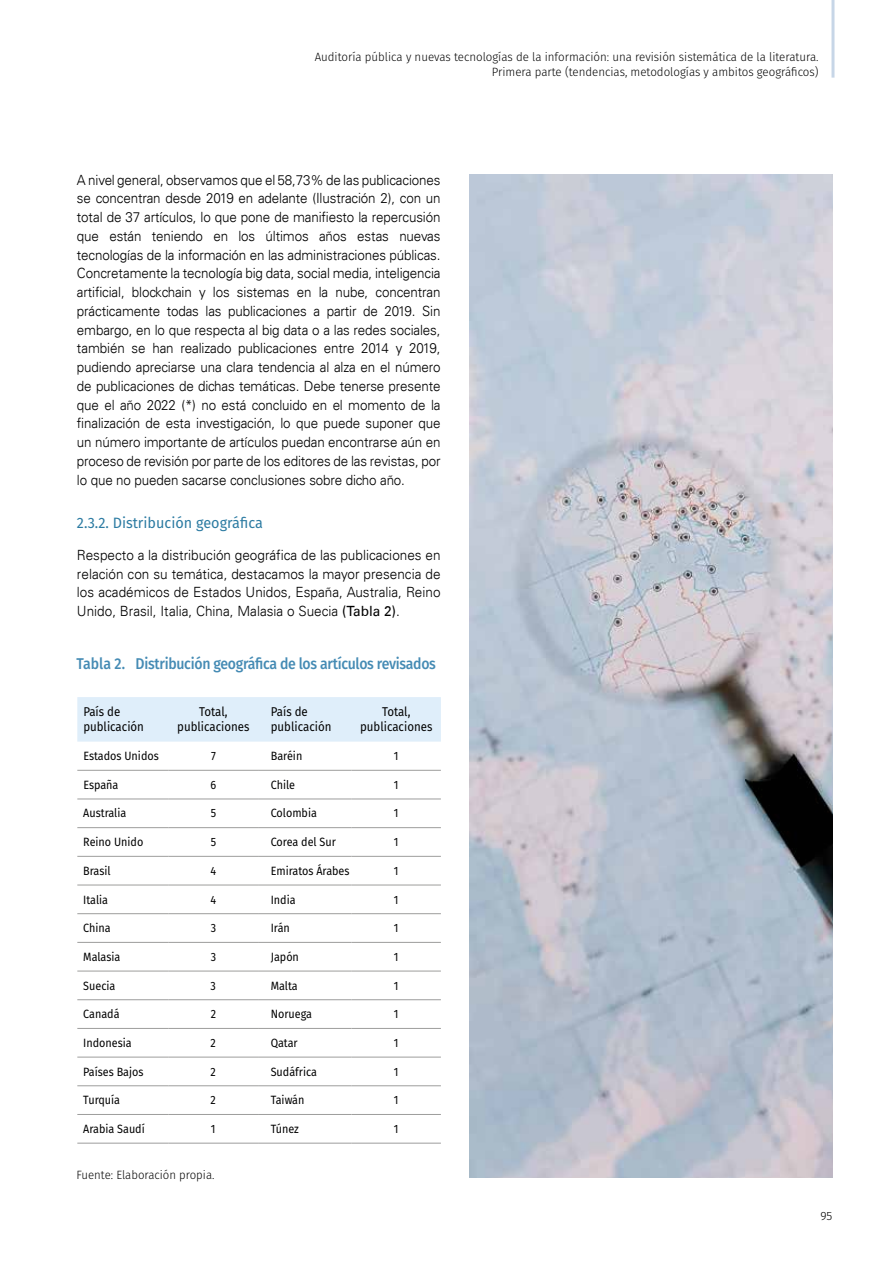
<style>
.page{position:relative;width:893px;height:1263px;background:#fff}
.page>*{position:absolute;margin:0;border:0;box-sizing:border-box;transform-origin:0 0}
.t1{font:500 15.6px "Fira Sans";letter-spacing:-.02em;color:#458bb4;scale:.9 1}
.t2{font:15px "Fira Sans";color:#2c7ba2;scale:.96 1}
.t3{font:300 14.1px/18.8px "Univers LT";letter-spacing:-.005em;color:#000;text-align:justify;scale:.95 1}
.t4{font:300 14.1px/18.8px "Univers LT";letter-spacing:-.005em;color:#000;text-align:justify;scale:.96 1}
.t5{font:12.75px/15.3px "Fira Sans";color:#000;scale:.9 1}
.t6{font:12px "Fira Sans";color:#000;scale:.9 1}
.t7{font:300 12px/15px "Fira Sans";color:#000;text-align:right;scale:.96 1}
.t8{font:300 12px "Fira Sans";color:#000;scale:.95 1}
.t9{font:300 12px "Fira Sans";color:#000}
.s1{font-weight:400}
</style>
<div class="page">
<hr style="left:831px;top:0;width:3px;height:78px;background:#c7d6e7">
<div style="left:77px;top:697px;width:364px;height:45px;background:#dfeefa"></div>
<hr style="left:77px;top:770px;width:92px;height:1px;background:#9d9d9c">
<hr style="left:169px;top:770px;width:89px;height:1px;background:#9d9d9c">
<hr style="left:258px;top:770px;width:94px;height:1px;background:#9d9d9c">
<hr style="left:352px;top:770px;width:89px;height:1px;background:#9d9d9c">
<hr style="left:77px;top:799px;width:92px;height:1px;background:#9d9d9c">
<hr style="left:169px;top:799px;width:89px;height:1px;background:#9d9d9c">
<hr style="left:258px;top:799px;width:94px;height:1px;background:#9d9d9c">
<hr style="left:352px;top:799px;width:89px;height:1px;background:#9d9d9c">
<hr style="left:77px;top:827px;width:92px;height:1px;background:#9d9d9c">
<hr style="left:169px;top:827px;width:89px;height:1px;background:#9d9d9c">
<hr style="left:258px;top:827px;width:94px;height:1px;background:#9d9d9c">
<hr style="left:352px;top:827px;width:89px;height:1px;background:#9d9d9c">
<hr style="left:77px;top:856px;width:92px;height:1px;background:#9d9d9c">
<hr style="left:169px;top:856px;width:89px;height:1px;background:#9d9d9c">
<hr style="left:258px;top:856px;width:94px;height:1px;background:#9d9d9c">
<hr style="left:352px;top:856px;width:89px;height:1px;background:#9d9d9c">
<hr style="left:77px;top:885px;width:92px;height:1px;background:#9d9d9c">
<hr style="left:169px;top:885px;width:89px;height:1px;background:#9d9d9c">
<hr style="left:258px;top:885px;width:94px;height:1px;background:#9d9d9c">
<hr style="left:352px;top:885px;width:89px;height:1px;background:#9d9d9c">
<hr style="left:77px;top:913px;width:92px;height:1px;background:#9d9d9c">
<hr style="left:169px;top:913px;width:89px;height:1px;background:#9d9d9c">
<hr style="left:258px;top:913px;width:94px;height:1px;background:#9d9d9c">
<hr style="left:352px;top:913px;width:89px;height:1px;background:#9d9d9c">
<hr style="left:77px;top:942px;width:92px;height:1px;background:#9d9d9c">
<hr style="left:169px;top:942px;width:89px;height:1px;background:#9d9d9c">
<hr style="left:258px;top:942px;width:94px;height:1px;background:#9d9d9c">
<hr style="left:352px;top:942px;width:89px;height:1px;background:#9d9d9c">
<hr style="left:77px;top:971px;width:92px;height:1px;background:#9d9d9c">
<hr style="left:169px;top:971px;width:89px;height:1px;background:#9d9d9c">
<hr style="left:258px;top:971px;width:94px;height:1px;background:#9d9d9c">
<hr style="left:352px;top:971px;width:89px;height:1px;background:#9d9d9c">
<hr style="left:77px;top:999px;width:92px;height:1px;background:#9d9d9c">
<hr style="left:169px;top:999px;width:89px;height:1px;background:#9d9d9c">
<hr style="left:258px;top:999px;width:94px;height:1px;background:#9d9d9c">
<hr style="left:352px;top:999px;width:89px;height:1px;background:#9d9d9c">
<hr style="left:77px;top:1028px;width:92px;height:1px;background:#9d9d9c">
<hr style="left:169px;top:1028px;width:89px;height:1px;background:#9d9d9c">
<hr style="left:258px;top:1028px;width:94px;height:1px;background:#9d9d9c">
<hr style="left:352px;top:1028px;width:89px;height:1px;background:#9d9d9c">
<hr style="left:77px;top:1057px;width:92px;height:1px;background:#9d9d9c">
<hr style="left:169px;top:1057px;width:89px;height:1px;background:#9d9d9c">
<hr style="left:258px;top:1057px;width:94px;height:1px;background:#9d9d9c">
<hr style="left:352px;top:1057px;width:89px;height:1px;background:#9d9d9c">
<hr style="left:77px;top:1085px;width:92px;height:1px;background:#9d9d9c">
<hr style="left:169px;top:1085px;width:89px;height:1px;background:#9d9d9c">
<hr style="left:258px;top:1085px;width:94px;height:1px;background:#9d9d9c">
<hr style="left:352px;top:1085px;width:89px;height:1px;background:#9d9d9c">
<hr style="left:77px;top:1114px;width:92px;height:1px;background:#9d9d9c">
<hr style="left:169px;top:1114px;width:89px;height:1px;background:#9d9d9c">
<hr style="left:258px;top:1114px;width:94px;height:1px;background:#9d9d9c">
<hr style="left:352px;top:1114px;width:89px;height:1px;background:#9d9d9c">
<hr style="left:77px;top:1143px;width:92px;height:1px;background:#9d9d9c">
<hr style="left:169px;top:1143px;width:89px;height:1px;background:#9d9d9c">
<hr style="left:258px;top:1143px;width:94px;height:1px;background:#9d9d9c">
<hr style="left:352px;top:1143px;width:89px;height:1px;background:#9d9d9c">
<img style="left:470px;top:174px;width:362px;height:1004px">
<p class="t7" style="left:315px;top:49px;width:526px">Auditoría pública y nuevas tecnologías de la información: una revisión sistemática de la literatura.<br>Primera parte (tendencias, metodologías y ambitos geográficos)</p>
<p class="t3" style="left:77px;top:170px;width:384px">A nivel general, observamos que el 58,73% de las publicaciones se concentran desde 2019 en adelante (Ilustración 2), con un total de 37 artículos, lo que pone de manifiesto la repercusión que están teniendo en los últimos años estas nuevas tecnologías de la información en las administraciones públicas.<br>Concretamente la tecnología big data, social media, inteligencia artificial, blockchain y los sistemas en la nube, concentran prácticamente todas las publicaciones a partir de 2019. Sin embargo, en lo que respecta al big data o a las redes sociales, también se han realizado publicaciones entre 2014 y 2019, pudiendo apreciarse una clara tendencia al alza en el número de publicaciones de dichas temáticas. Debe tenerse presente que el año 2022 (*) no está concluido en el momento de la finalización de esta investigación, lo que puede suponer que un número importante de artículos puedan encontrarse aún en proceso de revisión por parte de los editores de las revistas, por lo que no pueden sacarse conclusiones sobre dicho año.</p>
<p class="t2" style="left:77px;top:512px;width:195px">2.3.2. Distribución geográfica</p>
<p class="t4" style="left:77px;top:545px;width:380px">Respecto a la distribución geográfica de las publicaciones en relación con su temática, destacamos la mayor presencia de los académicos de Estados Unidos, España, Australia, Reino Unido, Brasil, Italia, China, Malasia o Suecia <span class="s1">(Tabla 2)</span>.</p>
<p class="t1" style="left:77px;top:651px;width:401px">Tabla 2. Distribución geográfica de los artículos revisados</p>
<p class="t5" style="left:83px;top:704px;width:69px">País de publicación</p>
<p class="t5" style="left:177px;top:704px;width:82px;text-align:center">Total, publicaciones</p>
<p class="t5" style="left:271px;top:704px;width:69px">País de publicación</p>
<p class="t5" style="left:360px;top:704px;width:82px;text-align:center">Total, publicaciones</p>
<p class="t6" style="left:83px;top:747px;width:85px">Estados Unidos</p>
<p class="t6" style="left:211px;top:747px;width:7px">7</p>
<p class="t6" style="left:271px;top:747px;width:37px">Baréin</p>
<p class="t6" style="left:394px;top:747px;width:7px">1</p>
<p class="t6" style="left:83px;top:775px;width:41px">España</p>
<p class="t6" style="left:211px;top:775px;width:8px">6</p>
<p class="t6" style="left:271px;top:775px;width:29px">Chile</p>
<p class="t6" style="left:394px;top:775px;width:7px">1</p>
<p class="t6" style="left:83px;top:804px;width:49px">Australia</p>
<p class="t6" style="left:211px;top:804px;width:8px">5</p>
<p class="t6" style="left:271px;top:804px;width:53px">Colombia</p>
<p class="t6" style="left:394px;top:804px;width:7px">1</p>
<p class="t6" style="left:83px;top:833px;width:68px">Reino Unido</p>
<p class="t6" style="left:211px;top:833px;width:8px">5</p>
<p class="t6" style="left:271px;top:833px;width:74px">Corea del Sur</p>
<p class="t6" style="left:394px;top:833px;width:7px">1</p>
<p class="t6" style="left:83px;top:861px;width:32px">Brasil</p>
<p class="t6" style="left:210px;top:861px;width:8px">4</p>
<p class="t6" style="left:271px;top:861px;width:89px">Emiratos Árabes</p>
<p class="t6" style="left:394px;top:861px;width:7px">1</p>
<p class="t6" style="left:83px;top:890px;width:29px">Italia</p>
<p class="t6" style="left:210px;top:890px;width:8px">4</p>
<p class="t6" style="left:271px;top:890px;width:29px">India</p>
<p class="t6" style="left:394px;top:890px;width:7px">1</p>
<p class="t6" style="left:83px;top:919px;width:32px">China</p>
<p class="t6" style="left:211px;top:919px;width:7px">3</p>
<p class="t6" style="left:271px;top:919px;width:23px">Irán</p>
<p class="t6" style="left:394px;top:919px;width:7px">1</p>
<p class="t6" style="left:83px;top:948px;width:43px">Malasia</p>
<p class="t6" style="left:211px;top:948px;width:7px">3</p>
<p class="t6" style="left:271px;top:948px;width:33px">Japón</p>
<p class="t6" style="left:394px;top:948px;width:7px">1</p>
<p class="t6" style="left:83px;top:976px;width:37px">Suecia</p>
<p class="t6" style="left:211px;top:976px;width:7px">3</p>
<p class="t6" style="left:271px;top:976px;width:32px">Malta</p>
<p class="t6" style="left:394px;top:976px;width:7px">1</p>
<p class="t6" style="left:83px;top:1005px;width:42px">Canadá</p>
<p class="t6" style="left:211px;top:1005px;width:7px">2</p>
<p class="t6" style="left:271px;top:1005px;width:47px">Noruega</p>
<p class="t6" style="left:394px;top:1005px;width:7px">1</p>
<p class="t6" style="left:83px;top:1034px;width:55px">Indonesia</p>
<p class="t6" style="left:211px;top:1034px;width:7px">2</p>
<p class="t6" style="left:271px;top:1034px;width:32px">Qatar</p>
<p class="t6" style="left:394px;top:1034px;width:7px">1</p>
<p class="t6" style="left:83px;top:1062px;width:68px">Países Bajos</p>
<p class="t6" style="left:211px;top:1062px;width:7px">2</p>
<p class="t6" style="left:271px;top:1062px;width:53px">Sudáfrica</p>
<p class="t6" style="left:394px;top:1062px;width:7px">1</p>
<p class="t6" style="left:83px;top:1091px;width:43px">Turquía</p>
<p class="t6" style="left:211px;top:1091px;width:7px">2</p>
<p class="t6" style="left:271px;top:1091px;width:39px">Taiwán</p>
<p class="t6" style="left:394px;top:1091px;width:7px">1</p>
<p class="t6" style="left:83px;top:1120px;width:70px">Arabia Saudí</p>
<p class="t6" style="left:211px;top:1120px;width:7px">1</p>
<p class="t6" style="left:271px;top:1120px;width:33px">Túnez</p>
<p class="t6" style="left:394px;top:1120px;width:7px">1</p>
<p class="t8" style="left:77px;top:1166px;width:147px">Fuente: Elaboración propia.</p>
<p class="t9" style="left:820px;top:1207px;width:14px">95</p>
</div>
